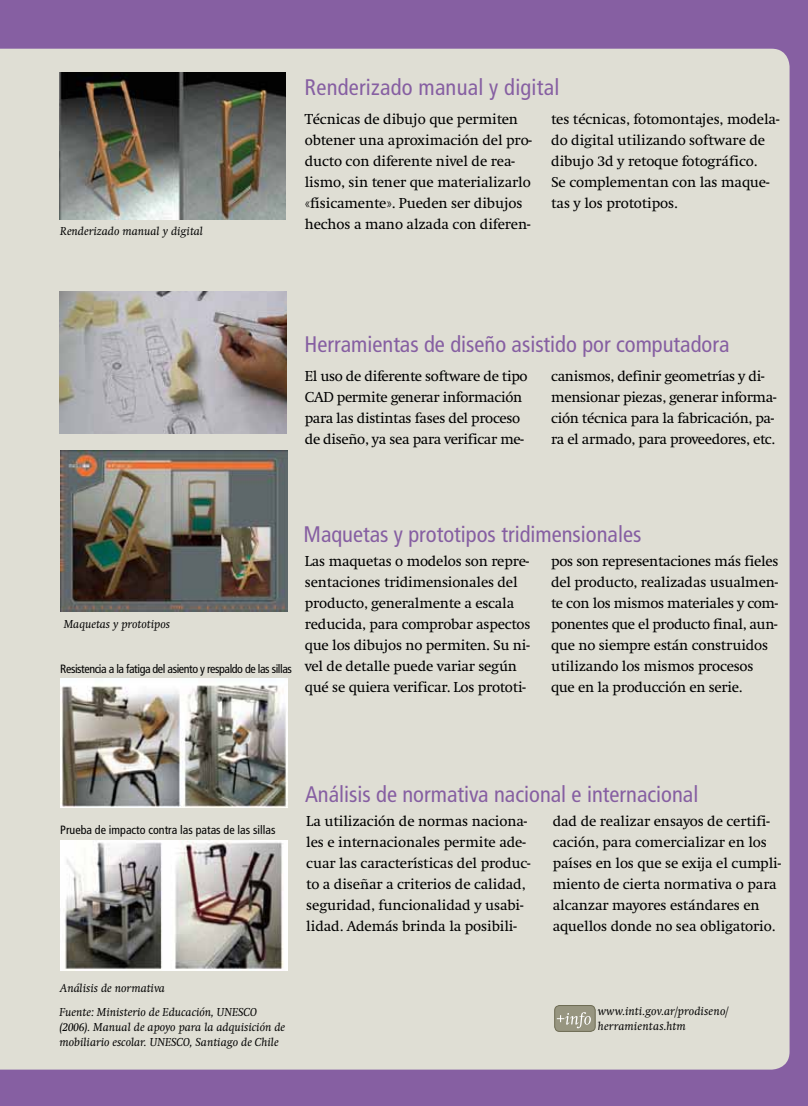
<style>
.page{position:relative;width:808px;height:1106px;background:#865fa2}
.page>*{position:absolute;margin:0;border:0;box-sizing:border-box;transform-origin:0 0}
.t1{font:condensed 22.5px "Frutiger LT Std";color:#865fa2}
.t2{font:15px/21px "Swift CEEF";letter-spacing:-.015em;color:#000}
.t3{font:italic 12px/15px "Swift CEEF";color:#000}
.t4{font:condensed 12px "Frutiger LT Std";letter-spacing:-.035em;color:#000}
.t5{font:italic 12px/15px "Swift CEEF";letter-spacing:.02em;color:#000}
.t6{font:condensed 12px "Frutiger LT Std";color:#000}
</style>
<div class="page">
<div style="left:0;top:49px;width:789px;height:1020px;background:#dfded4"></div>
<div style="left:555px;top:1005px;width:40px;height:26px;background:#979580;border-radius:5px"></div>
<div style="left:554px;top:1005px;width:42px;height:26px;border:1px solid #6e6c54;border-radius:5px"></div>
<svg style="left:557px;top:1012px;width:34px;height:16px"></svg>
<img style="left:59px;top:291px;width:227px;height:143px">
<img style="left:60px;top:72px;width:225px;height:147px">
<img style="left:60px;top:679px;width:227px;height:128px">
<img style="left:60px;top:840px;width:227px;height:130px">
<img style="left:61px;top:451px;width:227px;height:160px">
<p class="t3" style="left:60px;top:224px;width:144px">Renderizado manual y digital</p>
<h1 class="t1" style="left:305px;top:74px;width:256px">Renderizado manual y digital</h1>
<p class="t2" style="left:305px;top:109px;width:229px">Técnicas de dibujo que permiten obtener una aproximación del pro&shy;ducto con diferente nivel de rea&shy;lismo, sin tener que materializarlo «físicamente». Pueden ser dibujos hechos a mano alzada con diferen-</p>
<p class="t2" style="left:551px;top:109px;width:230px">tes técnicas, fotomontajes, modela&shy;do digital utilizando software de dibujo 3d y retoque fotográfico.<br>Se complementan con las maque&shy;tas y los prototipos.</p>
<h1 class="t1" style="left:305px;top:331px;width:426px">Herramientas de diseño asistido por computadora</h1>
<p class="t2" style="left:305px;top:366px;width:224px">El uso de diferente software de tipo CAD permite generar información para las distintas fases del proceso de diseño, ya sea para verificar me-</p>
<p class="t2" style="left:551px;top:366px;width:227px">canismos, definir geometrías y di&shy;mensionar piezas, generar informa&shy;ción técnica para la fabricación, pa&shy;ra el armado, para proveedores, etc.</p>
<p class="t3" style="left:64px;top:617px;width:108px">Maquetas y prototipos</p>
<p class="t4" style="left:60px;top:662px;width:233px">Resistencia a la fatiga del asiento y respaldo de las sillas</p>
<h1 class="t1" style="left:303px;top:521px;width:339px">Maquetas y prototipos tridimensionales</h1>
<p class="t2" style="left:305px;top:551px;width:227px">Las maquetas o modelos son repre&shy;sentaciones tridimensionales del producto, generalmente a escala reducida, para comprobar aspectos que los dibujos no permiten. Su ni&shy;vel de detalle puede variar según qué se quiera verificar. Los prototi-</p>
<p class="t2" style="left:551px;top:551px;width:229px">pos son representaciones más fieles del producto, realizadas usualmen&shy;te con los mismos materiales y com&shy;ponentes que el producto final, aun&shy;que no siempre están construidos utilizando los mismos procesos que en la producción en serie.</p>
<p class="t6" style="left:60px;top:823px;width:217px">Prueba de impacto contra las patas de las sillas</p>
<p class="t3" style="left:60px;top:981px;width:106px">Análisis de normativa</p>
<p class="t3" style="left:60px;top:1005px;width:227px">Fuente: Ministerio de Educación, UNESCO (2006). Manual de apoyo para la adquisición de mobiliario escolar. UNESCO, Santiago de Chile</p>
<h1 class="t1" style="left:305px;top:781px;width:395px">Análisis de normativa nacional e internacional</h1>
<p class="t2" style="left:306px;top:811px;width:226px">La utilización de normas naciona&shy;les e internacionales permite ade&shy;cuar las características del produc&shy;to a diseñar a criterios de calidad, seguridad, funcionalidad y usabi&shy;lidad. Además brinda la posibili-</p>
<p class="t2" style="left:553px;top:811px;width:230px">dad de realizar ensayos de certifi&shy;cación, para comercializar en los países en los que se exija el cumpli&shy;miento de cierta normativa o para alcanzar mayores estándares en aquellos donde no sea obligatorio.</p>
<p class="t5" style="left:598px;top:1004px;width:132px">www.inti.gov.ar/prodiseno/ herramientas.htm</p>
</div>
